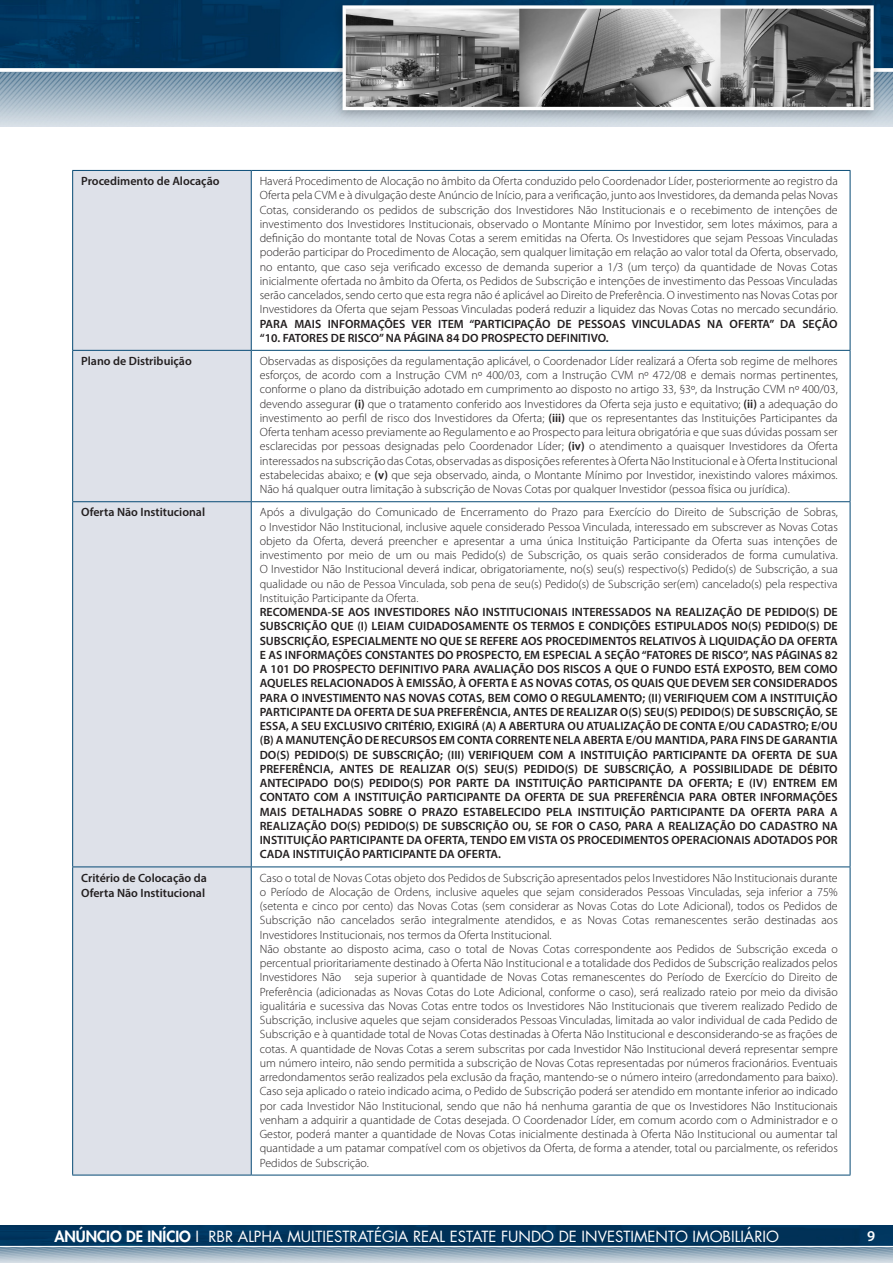
<style>
.page{position:relative;width:893px;height:1263px;background:#fff}
.page>*{position:absolute;margin:0;border:0;box-sizing:border-box;transform-origin:0 0}
.t1{font:15px "Futura";color:#fff}
.t2{font:600 15px "Myriad Pro";color:#fff}
.A_DIREITA{font:300 12px/14.2px "Myriad Pro";color:#231f20;text-align:justify}
.A_DIREITA-2{font:600 12px/14.2px "Myriad Pro";color:#231f20;text-align:justify}
.A_ESQUERDA{font:600 12px/15px "Myriad Pro";color:#231f20}
.s1{font-weight:600}
.s2{font-weight:800}
</style>
<div class="page">
<img style="left:0;top:0;width:893px;height:127px">
<img style="left:0;top:1226px;width:893px;height:37px">
<div style="left:73px;top:171px;width:178px;height:1004px;background:#dee1e9"></div>
<hr style="left:72px;top:170px;width:179px;height:1px;background:#074a75">
<hr style="left:72px;top:171px;width:1px;height:179px;background:#074a75">
<hr style="left:251px;top:170px;width:599px;height:1px;background:#074a75">
<hr style="left:251px;top:171px;width:1px;height:179px;background:#074a75">
<hr style="left:850px;top:171px;width:1px;height:179px;background:#074a75">
<hr style="left:72px;top:350px;width:179px;height:1px;background:#074a75">
<hr style="left:72px;top:351px;width:1px;height:150px;background:#074a75">
<hr style="left:251px;top:350px;width:599px;height:1px;background:#074a75">
<hr style="left:251px;top:351px;width:1px;height:150px;background:#074a75">
<hr style="left:850px;top:351px;width:1px;height:150px;background:#074a75">
<hr style="left:72px;top:501px;width:179px;height:1px;background:#074a75">
<hr style="left:72px;top:502px;width:1px;height:364px;background:#074a75">
<hr style="left:251px;top:501px;width:599px;height:1px;background:#074a75">
<hr style="left:251px;top:502px;width:1px;height:364px;background:#074a75">
<hr style="left:850px;top:502px;width:1px;height:364px;background:#074a75">
<hr style="left:72px;top:867px;width:1px;height:308px;background:#074a75">
<hr style="left:251px;top:867px;width:1px;height:308px;background:#074a75">
<hr style="left:850px;top:867px;width:1px;height:308px;background:#074a75">
<hr style="left:72px;top:866px;width:179px;height:1px;background:#074a75">
<hr style="left:251px;top:866px;width:599px;height:1px;background:#074a75">
<hr style="left:72px;top:1175px;width:179px;height:1px;background:#074a75">
<hr style="left:251px;top:1175px;width:599px;height:1px;background:#074a75">
<p class="A_ESQUERDA" style="left:81px;top:173px;width:140px">Procedimento de Alocação</p>
<p class="A_DIREITA" style="left:260px;top:174px;width:580px">Haverá Procedimento de Alocação no âmbito da Oferta conduzido pelo Coordenador Líder, posteriormente ao registro da Oferta pela CVM e à divulgação deste Anúncio de Início, para a verificação, junto aos Investidores, da demanda pelas Novas Cotas, considerando os pedidos de subscrição dos Investidores Não Institucionais e o recebimento de intenções de investimento dos Investidores Institucionais, observado o Montante Mínimo por Investidor, sem lotes máximos, para a definição do montante total de Novas Cotas a serem emitidas na Oferta. Os Investidores que sejam Pessoas Vinculadas poderão participar do Procedimento de Alocação, sem qualquer limitação em relação ao valor total da Oferta, observado, no entanto, que caso seja verificado excesso de demanda superior a 1/3 (um terço) da quantidade de Novas Cotas inicialmente ofertada no âmbito da Oferta, os Pedidos de Subscrição e intenções de investimento das Pessoas Vinculadas serão cancelados, sendo certo que esta regra não é aplicável ao Direito de Preferência. O investimento nas Novas Cotas por Investidores da Oferta que sejam Pessoas Vinculadas poderá reduzir a liquidez das Novas Cotas no mercado secundário.<br><span class="s1">PARA MAIS INFORMAÇÕES VER ITEM “PARTICIPAÇÃO DE PESSOAS VINCULADAS NA OFERTA” DA SEÇÃO “10. FATORES DE RISCO” NA PÁGINA 84 DO PROSPECTO DEFINITIVO.</span></p>
<p class="A_ESQUERDA" style="left:81px;top:353px;width:112px">Plano de Distribuição</p>
<p class="A_DIREITA" style="left:260px;top:354px;width:579px">Observadas as disposições da regulamentação aplicável, o Coordenador Líder realizará a Oferta sob regime de melhores esforços, de acordo com a Instrução CVM nº 400/03, com a Instrução CVM nº 472/08 e demais normas pertinentes, conforme o plano da distribuição adotado em cumprimento ao disposto no artigo 33, §3º, da Instrução CVM nº 400/03, devendo assegurar <span class="s1">(i)</span> que o tratamento conferido aos Investidores da Oferta seja justo e equitativo; <span class="s1">(ii)</span> a adequação do investimento ao perfil de risco dos Investidores da Oferta; <span class="s1">(iii)</span> que os representantes das Instituições Participantes da Oferta tenham acesso previamente ao Regulamento e ao Prospecto para leitura obrigatória e que suas dúvidas possam ser esclarecidas por pessoas designadas pelo Coordenador Líder; <span class="s1">(iv)</span> o atendimento a quaisquer Investidores da Oferta interessados na subscrição das Cotas, observadas as disposições referentes à Oferta Não Institucional e à Oferta Institucional estabelecidas abaixo; e <span class="s1">(v)</span> que seja observado, ainda, o Montante Mínimo por Investidor, inexistindo valores máximos.<br>Não há qualquer outra limitação à subscrição de Novas Cotas por qualquer Investidor (pessoa física ou jurídica).</p>
<p class="A_ESQUERDA" style="left:81px;top:504px;width:125px">Oferta Não Institucional</p>
<p class="A_DIREITA" style="left:260px;top:505px;width:580px">Após a divulgação do Comunicado de Encerramento do Prazo para Exercício do Direito de Subscrição de Sobras, o Investidor Não Institucional, inclusive aquele considerado Pessoa Vinculada, interessado em subscrever as Novas Cotas objeto da Oferta, deverá preencher e apresentar a uma única Instituição Participante da Oferta suas intenções de investimento por meio de um ou mais Pedido(s) de Subscrição, os quais serão considerados de forma cumulativa.<br>O Investidor Não Institucional deverá indicar, obrigatoriamente, no(s) seu(s) respectivo(s) Pedido(s) de Subscrição, a sua qualidade ou não de Pessoa Vinculada, sob pena de seu(s) Pedido(s) de Subscrição ser(em) cancelado(s) pela respectiva Instituição Participante da Oferta.</p>
<p class="A_DIREITA-2" style="left:260px;top:605px;width:580px">RECOMENDA-SE AOS INVESTIDORES NÃO INSTITUCIONAIS INTERESSADOS NA REALIZAÇÃO DE PEDIDO(S) DE SUBSCRIÇÃO QUE (I) LEIAM CUIDADOSAMENTE OS TERMOS E CONDIÇÕES ESTIPULADOS NO(S) PEDIDO(S) DE SUBSCRIÇÃO, ESPECIALMENTE NO QUE SE REFERE AOS PROCEDIMENTOS RELATIVOS À LIQUIDAÇÃO DA OFERTA E AS INFORMAÇÕES CONSTANTES DO PROSPECTO, EM ESPECIAL A SEÇÃO “FATORES DE RISCO”, NAS PÁGINAS 82<br>A 101 DO PROSPECTO DEFINITIVO PARA AVALIAÇÃO DOS RISCOS A QUE O FUNDO ESTÁ EXPOSTO, BEM COMO AQUELES RELACIONADOS À EMISSÃO, À OFERTA E AS NOVAS COTAS, OS QUAIS QUE DEVEM SER CONSIDERADOS PARA O INVESTIMENTO NAS NOVAS COTAS, BEM COMO O REGULAMENTO; (II) VERIFIQUEM COM A INSTITUIÇÃO PARTICIPANTE DA OFERTA DE SUA PREFERÊNCIA, ANTES DE REALIZAR O(S) SEU(S) PEDIDO(S) DE SUBSCRIÇÃO, SE ESSA, A SEU EXCLUSIVO CRITÉRIO, EXIGIRÁ (A) A ABERTURA OU ATUALIZAÇÃO DE CONTA E/OU CADASTRO; E/OU (B) A MANUTENÇÃO DE RECURSOS EM CONTA CORRENTE NELA ABERTA E/OU MANTIDA, PARA FINS DE GARANTIA DO(S) PEDIDO(S) DE SUBSCRIÇÃO; (III) VERIFIQUEM COM A INSTITUIÇÃO PARTICIPANTE DA OFERTA DE SUA PREFERÊNCIA, ANTES DE REALIZAR O(S) SEU(S) PEDIDO(S) DE SUBSCRIÇÃO, A POSSIBILIDADE DE DÉBITO ANTECIPADO DO(S) PEDIDO(S) POR PARTE DA INSTITUIÇÃO PARTICIPANTE DA OFERTA; E (IV) ENTREM EM CONTATO COM A INSTITUIÇÃO PARTICIPANTE DA OFERTA DE SUA PREFERÊNCIA PARA OBTER INFORMAÇÕES MAIS DETALHADAS SOBRE O PRAZO ESTABELECIDO PELA INSTITUIÇÃO PARTICIPANTE DA OFERTA PARA A REALIZAÇÃO DO(S) PEDIDO(S) DE SUBSCRIÇÃO OU, SE FOR O CASO, PARA A REALIZAÇÃO DO CADASTRO NA INSTITUIÇÃO PARTICIPANTE DA OFERTA, TENDO EM VISTA OS PROCEDIMENTOS OPERACIONAIS ADOTADOS POR CADA INSTITUIÇÃO PARTICIPANTE DA OFERTA.</p>
<p class="A_ESQUERDA" style="left:81px;top:870px;width:127px">Critério de Colocação da<br>Oferta Não Institucional</p>
<p class="A_DIREITA" style="left:260px;top:871px;width:579px">Caso o total de Novas Cotas objeto dos Pedidos de Subscrição apresentados pelos Investidores Não Institucionais durante o Período de Alocação de Ordens, inclusive aqueles que sejam considerados Pessoas Vinculadas, seja inferior a 75% (setenta e cinco por cento) das Novas Cotas (sem considerar as Novas Cotas do Lote Adicional), todos os Pedidos de Subscrição não cancelados serão integralmente atendidos, e as Novas Cotas remanescentes serão destinadas aos Investidores Institucionais, nos termos da Oferta Institucional.</p>
<p class="A_DIREITA" style="left:260px;top:942px;width:580px">Não obstante ao disposto acima, caso o total de Novas Cotas correspondente aos Pedidos de Subscrição exceda o percentual prioritariamente destinado à Oferta Não Institucional e a totalidade dos Pedidos de Subscrição realizados pelos Investidores Não seja superior à quantidade de Novas Cotas remanescentes do Período de Exercício do Direito de Preferência (adicionadas as Novas Cotas do Lote Adicional, conforme o caso), será realizado rateio por meio da divisão igualitária e sucessiva das Novas Cotas entre todos os Investidores Não Institucionais que tiverem realizado Pedido de Subscrição, inclusive aqueles que sejam considerados Pessoas Vinculadas, limitada ao valor individual de cada Pedido de Subscrição e à quantidade total de Novas Cotas destinadas à Oferta Não Institucional e desconsiderando-se as frações de cotas. A quantidade de Novas Cotas a serem subscritas por cada Investidor Não Institucional deverá representar sempre um número inteiro, não sendo permitida a subscrição de Novas Cotas representadas por números fracionários. Eventuais arredondamentos serão realizados pela exclusão da fração, mantendo-se o número inteiro (arredondamento para baixo).<br>Caso seja aplicado o rateio indicado acima, o Pedido de Subscrição poderá ser atendido em montante inferior ao indicado por cada Investidor Não Institucional, sendo que não há nenhuma garantia de que os Investidores Não Institucionais venham a adquirir a quantidade de Cotas desejada. O Coordenador Líder, em comum acordo com o Administrador e o Gestor, poderá manter a quantidade de Novas Cotas inicialmente destinada à Oferta Não Institucional ou aumentar tal quantidade a um patamar compatível com os objetivos da Oferta, de forma a atender, total ou parcialmente, os referidos Pedidos de Subscrição.</p>
<p class="t1" style="left:54px;top:1226px;width:726px"><span class="s2">ANÚNCIO DE INÍCIO</span> I RBR ALPHA MULTIESTRATÉGIA REAL ESTATE FUNDO DE INVESTIMENTO IMOBILIÁRIO</p>
<p class="t2" style="left:867px;top:1226px;width:10px">9</p>
</div>
